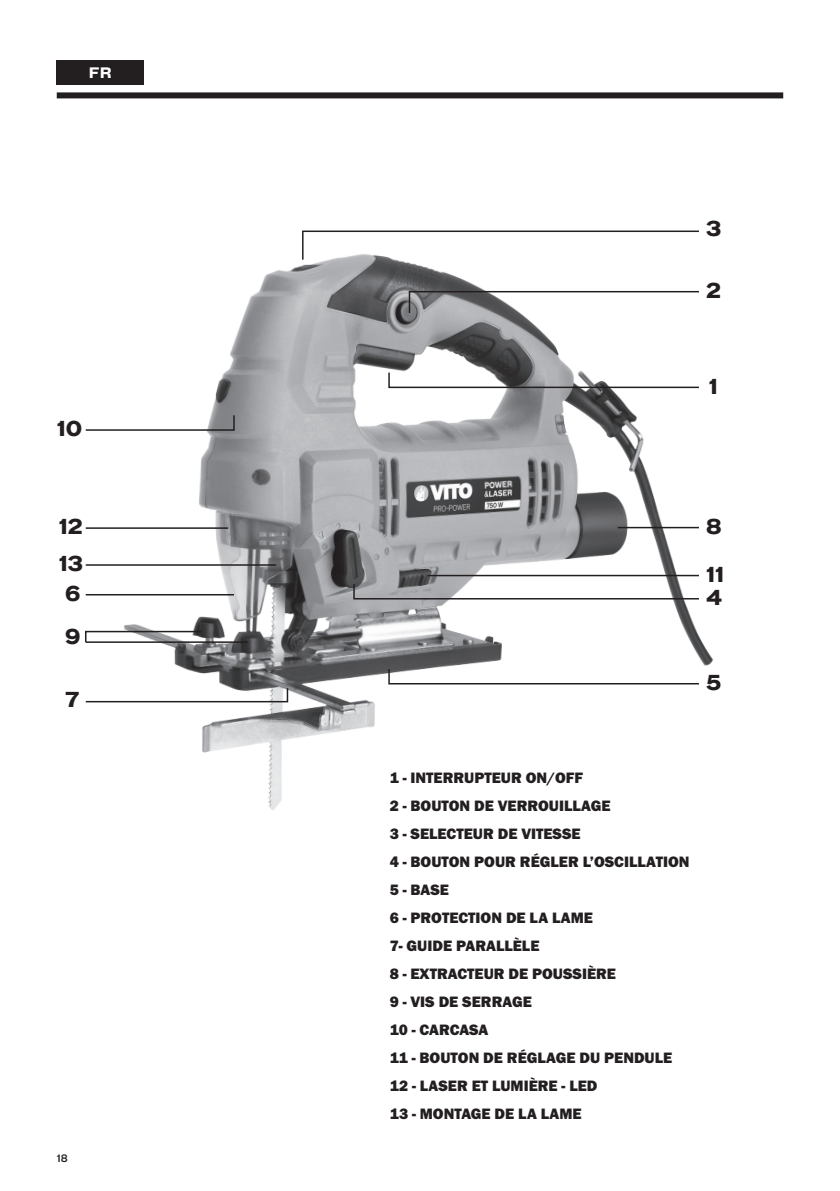
<style>
.page{position:relative;width:840px;height:1191px;background:#fff}
.page>*{position:absolute;margin:0;border:0;box-sizing:border-box;transform-origin:0 0}
.t1{font:700 20px "Bau LF";color:#231f20}
.t2{font:800 15.6px "Franklin Gothic Itc T";color:#231f20}
.t3{font:700 14px "Bau LF";color:#fff}
.t4{font:500 10px "Bau LF";color:#231f20}
</style>
<div class="page">
<div style="left:57px;top:92px;width:725px;height:6px;background:#231f20"></div>
<div style="left:57px;top:61px;width:87px;height:24px;background:#231f20"></div>
<img style="left:105px;top:261px;width:609px;height:549px">
<hr style="left:86px;top:641px;width:161px;height:2px;background:#231f20">
<svg style="left:387px;top:371px;width:313px;height:18px"></svg>
<svg style="left:352px;top:582px;width:348px;height:18px"></svg>
<hr style="left:86px;top:594px;width:148px;height:1px;background:#231f20">
<hr style="left:86px;top:527px;width:142px;height:2px;background:#231f20">
<hr style="left:86px;top:564px;width:190px;height:2px;background:#231f20">
<svg style="left:85px;top:414px;width:150px;height:17px"></svg>
<svg style="left:85px;top:630px;width:118px;height:13px"></svg>
<svg style="left:85px;top:686px;width:204px;height:17px"></svg>
<svg style="left:387px;top:667px;width:313px;height:18px"></svg>
<svg style="left:302px;top:230px;width:397px;height:31px"></svg>
<svg style="left:408px;top:290px;width:292px;height:24px"></svg>
<hr style="left:617px;top:527px;width:81px;height:1px;background:#231f20">
<hr style="left:427px;top:575px;width:271px;height:1px;background:#231f20">
<p class="t3" style="left:89px;top:63px;width:24px">FR</p>
<p class="t1" style="left:57px;top:414px;width:27px">10</p>
<p class="t1" style="left:59px;top:512px;width:25px">12</p>
<p class="t1" style="left:59px;top:549px;width:26px">13</p>
<p class="t1" style="left:705px;top:215px;width:17px">3</p>
<p class="t1" style="left:705px;top:276px;width:16px">2</p>
<p class="t1" style="left:708px;top:372px;width:10px">1</p>
<p class="t1" style="left:705px;top:512px;width:17px">8</p>
<p class="t1" style="left:705px;top:560px;width:19px">11</p>
<p class="t1" style="left:65px;top:579px;width:17px">6</p>
<p class="t1" style="left:705px;top:583px;width:18px">4</p>
<p class="t1" style="left:65px;top:623px;width:17px">9</p>
<p class="t1" style="left:65px;top:686px;width:16px">7</p>
<p class="t4" style="left:57px;top:1151px;width:12px">18</p>
<p class="t1" style="left:705px;top:668px;width:17px">5</p>
<p class="t2" style="left:389px;top:769px;width:195px">1 - INTERRUPTEUR ON/OFF</p>
<p class="t2" style="left:389px;top:797px;width:222px">2 - BOUTON DE VERROUILLAGE</p>
<p class="t2" style="left:389px;top:825px;width:192px">3 - SELECTEUR DE VITESSE</p>
<p class="t2" style="left:389px;top:853px;width:301px">4 - BOUTON POUR RÉGLER L’OSCILLATION</p>
<p class="t2" style="left:389px;top:881px;width:61px">5 - BASE</p>
<p class="t2" style="left:389px;top:909px;width:205px">6 - PROTECTION DE LA LAME</p>
<p class="t2" style="left:389px;top:937px;width:151px">7- GUIDE PARALLÈLE</p>
<p class="t2" style="left:389px;top:965px;width:228px">8 - EXTRACTEUR DE POUSSIÈRE</p>
<p class="t2" style="left:389px;top:993px;width:143px">9 - VIS DE SERRAGE</p>
<p class="t2" style="left:389px;top:1021px;width:100px">10 - CARCASA</p>
<p class="t2" style="left:389px;top:1049px;width:284px">11 - BOUTON DE RÉGLAGE DU PENDULE</p>
<p class="t2" style="left:389px;top:1077px;width:209px">12 - LASER ET LUMIÈRE - LED</p>
<p class="t2" style="left:389px;top:1105px;width:193px">13 - MONTAGE DE LA LAME</p>
</div>
